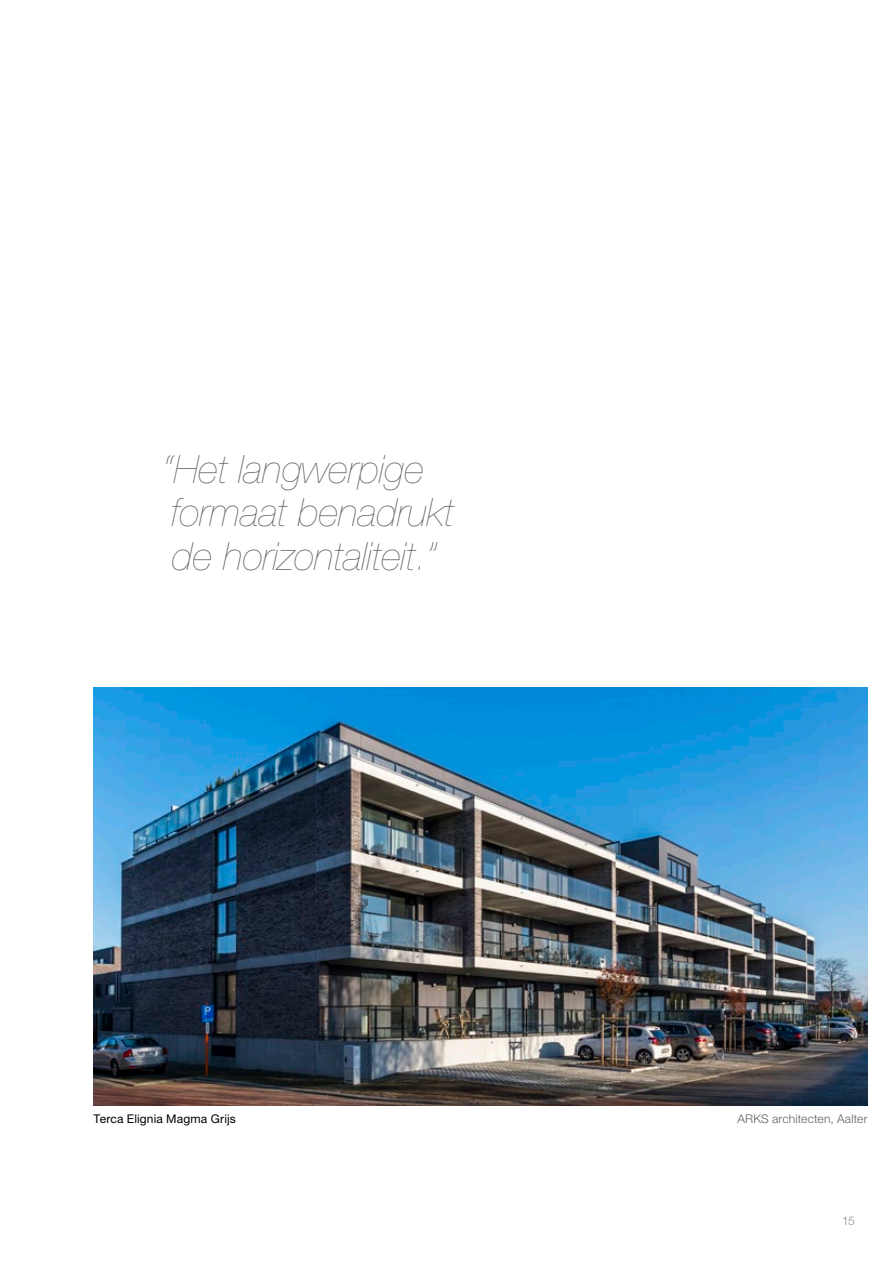
<style>
.page{position:relative;width:893px;height:1263px;background:#fff}
.page>*{position:absolute;margin:0;border:0;box-sizing:border-box;transform-origin:0 0}
.t1{font:italic 200 39px/43.5px "Helvetica Neue LT Std";color:#626261}
.t2{font:12px "Helvetica Neue LT Std";letter-spacing:.01em;color:#000}
.t3{font:300 12px "Helvetica Neue LT Std";letter-spacing:.015em;color:#626261}
.t4{font:300 12px "Helvetica Neue LT Std";color:#919191}
</style>
<div class="page">
<img style="left:94px;top:687px;width:773px;height:419px">
<p class="t1" style="left:163px;top:447px;width:293px">“Het langwerpige formaat benadrukt de horizontaliteit.”</p>
<p class="t2" style="left:94px;top:1111px;width:144px">Terca Elignia Magma Grijs</p>
<p class="t3" style="left:737px;top:1111px;width:131px">ARKS architecten, Aalter</p>
<p class="t4" style="left:842px;top:1213px;width:14px">15</p>
</div>
